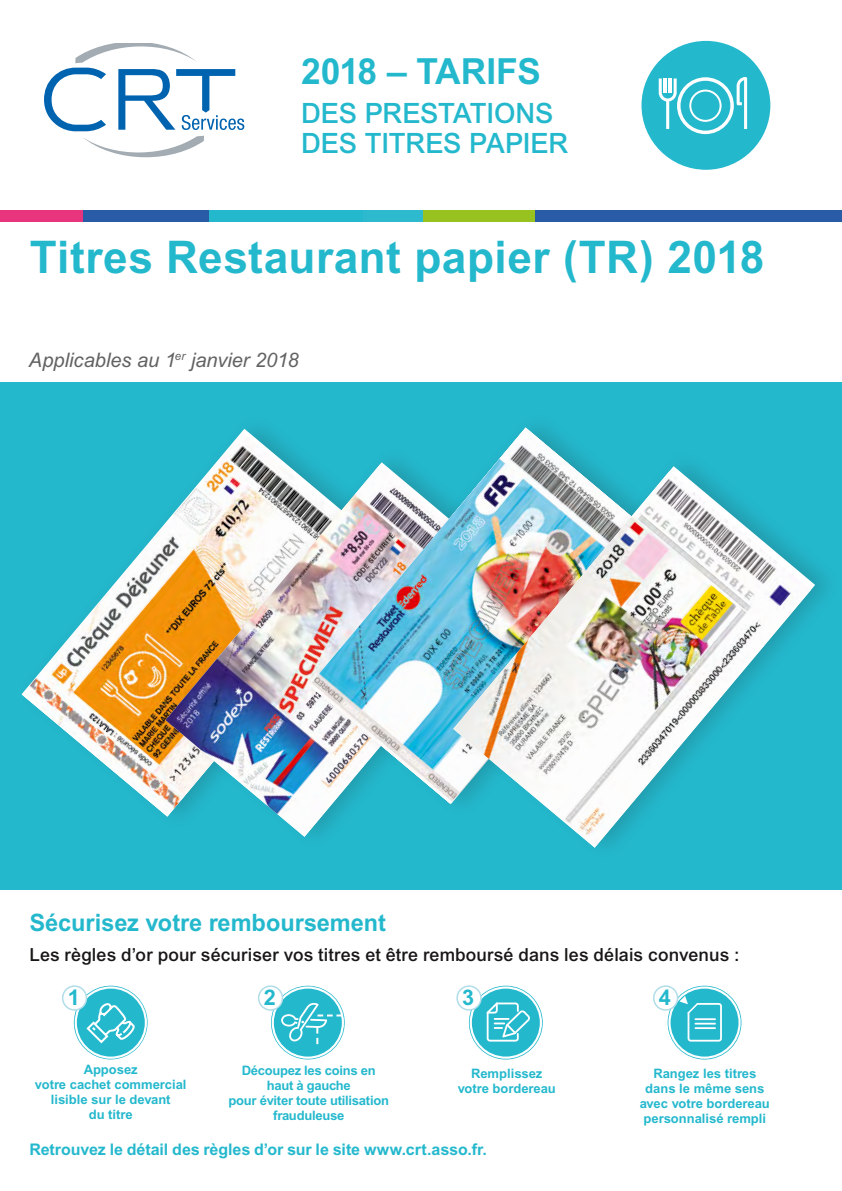
<style>
.page{position:relative;width:842px;height:1191px;background:#fff}
.page>*{position:absolute;margin:0;border:0;box-sizing:border-box;transform-origin:0 0}
.t1{font:700 45px "Arial";letter-spacing:.01em;color:#24b8cd}
.t2{font:700 36px "Arial";letter-spacing:-.01em;color:#24b8cd}
.t3{font:500 28px/30px "Arial";letter-spacing:-.01em;color:#24b8cd}
.t4{font:700 24px "Arial";color:#24b8cd}
.t5{font:700 21.6px "Arial";color:#24b8cd}
.t6{font:italic 20px "Arial";color:#626261}
.t7{font:500 18px "Arial";letter-spacing:.01em;color:#181716}
.t8{font:700 16px "Arial";letter-spacing:-.005em;color:#24b8cd}
.t9{font:700 13px/15px "Arial";color:#24b8cd;text-align:center}
.t10{font:700 13px/15px "Arial";letter-spacing:-.02em;color:#24b8cd;text-align:center}
</style>
<div class="page">
<svg style="left:668px;top:985px;width:73px;height:74px;background:#48c3d5"></svg>
<svg style="left:469px;top:985px;width:74px;height:74px;background:#45c2d4"></svg>
<svg style="left:271px;top:985px;width:74px;height:74px;background:#4ec5d6"></svg>
<svg style="left:74px;top:985px;width:74px;height:74px;background:#4fc6d6"></svg>
<svg style="left:44px;top:43px;width:200px;height:114px"></svg>
<div style="left:641px;top:41px;width:129px;height:129px;background:#24b8cd;border-radius:50%"></div>
<svg style="left:659px;top:77px;width:88px;height:57px"></svg>
<hr style="left:664px;top:78px;width:3px;height:15px;background:#fff">
<hr style="left:669px;top:78px;width:3px;height:15px;background:#fff">
<div style="left:0;top:210px;width:83px;height:12px;background:#e8347d"></div>
<div style="left:83px;top:210px;width:759px;height:12px;background:#295ba7"></div>
<div style="left:210px;top:210px;width:153px;height:12px;background:#24b8cd"></div>
<div style="left:363px;top:210px;width:60px;height:12px;background:#2db9ce"></div>
<div style="left:423px;top:210px;width:112px;height:12px;background:#98c21f"></div>
<div style="left:1px;top:382px;width:841px;height:508px;background:#24b8cd"></div>
<svg style="left:85px;top:1000px;width:52px;height:44px;background:#4cc4d6"></svg>
<div style="left:75px;top:986px;width:72px;height:72px;border:2px solid #fff;border-radius:50%"></div>
<div style="left:63px;top:986px;width:23px;height:24px;background:#fff;border-radius:50%"></div>
<div style="left:62px;top:985px;width:25px;height:25px;border:2px solid #b0dde8;border-radius:50%"></div>
<svg style="left:281px;top:1002px;width:61px;height:42px;background:#4cc4d6"></svg>
<svg style="left:487px;top:1002px;width:43px;height:39px;background:#5ac9d9"></svg>
<div style="left:470px;top:986px;width:72px;height:72px;border:2px solid #fff;border-radius:50%"></div>
<div style="left:457px;top:986px;width:24px;height:24px;background:#fff;border-radius:50%"></div>
<div style="left:456px;top:985px;width:26px;height:25px;border:2px solid #b0dde8;border-radius:50%"></div>
<div style="left:668px;top:986px;width:73px;height:72px;border:2px solid #fff;border-radius:50%"></div>
<svg style="left:679px;top:995px;width:43px;height:46px;background:#4dc5d6"></svg>
<div style="left:654px;top:986px;width:23px;height:24px;background:#fff;border-radius:50%"></div>
<div style="left:653px;top:985px;width:25px;height:25px;border:2px solid #b0dde8;border-radius:50%"></div>
<div style="left:272px;top:986px;width:72px;height:72px;border:2px solid #fff;border-radius:50%"></div>
<div style="left:259px;top:986px;width:23px;height:24px;background:#fff;border-radius:50%"></div>
<div style="left:258px;top:985px;width:25px;height:25px;border:2px solid #b0dde8;border-radius:50%"></div>
<img style="left:22px;top:432px;width:261px;height:379px">
<div style="left:160px;top:445px;width:388px;height:407px;background:#181716;opacity:.18"></div>
<img style="left:165px;top:464px;width:283px;height:372px">
<div style="left:304px;top:410px;width:391px;height:409px;background:#181716;opacity:.18"></div>
<img style="left:309px;top:427px;width:357px;height:376px">
<div style="left:448px;top:448px;width:394px;height:414px;background:#181716;opacity:.18"></div>
<svg style="left:453px;top:466px;width:362px;height:381px"></svg>
<img style="left:453px;top:471px;width:358px;height:376px">
<h2 class="t2" style="left:301px;top:50px;width:241px">2018 – TARIFS</h2>
<h3 class="t3" style="left:301px;top:98px;width:269px">DES PRESTATIONS<br>DES TITRES PAPIER</h3>
<h1 class="t1" style="left:30px;top:231px;width:736px">Titres Restaurant papier (TR) 2018</h1>
<h3 class="t6" style="left:29px;top:348px;width:271px">Applicables au 1<sup>er</sup> janvier 2018</h3>
<h3 class="t4" style="left:29px;top:908px;width:358px">Sécurisez votre remboursement</h3>
<h3 class="t7" style="left:29px;top:944px;width:712px">Les règles d’or pour sécuriser vos titres et être remboursé dans les délais convenus :</h3>
<h3 class="t5" style="left:68px;top:984px;width:14px">1</h3>
<p class="t9" style="left:35px;top:1061px;width:153px">Apposez<br>votre cachet commercial lisible sur le devant<br>du titre</p>
<h3 class="t5" style="left:264px;top:984px;width:14px">2</h3>
<h3 class="t5" style="left:659px;top:984px;width:14px">4</h3>
<h3 class="t5" style="left:462px;top:984px;width:14px">3</h3>
<p class="t10" style="left:228px;top:1062px;width:162px">Découpez les coins en haut à gauche<br>pour éviter toute utilisation frauduleuse</p>
<p class="t9" style="left:458px;top:1066px;width:100px">Remplissez votre bordereau</p>
<p class="t9" style="left:640px;top:1066px;width:132px">Rangez les titres dans le même sens avec votre bordereau personnalisé rempli</p>
<p class="t8" style="left:29px;top:1139px;width:459px">Retrouvez le détail des règles d’or sur le site www.crt.asso.fr.</p>
</div>
